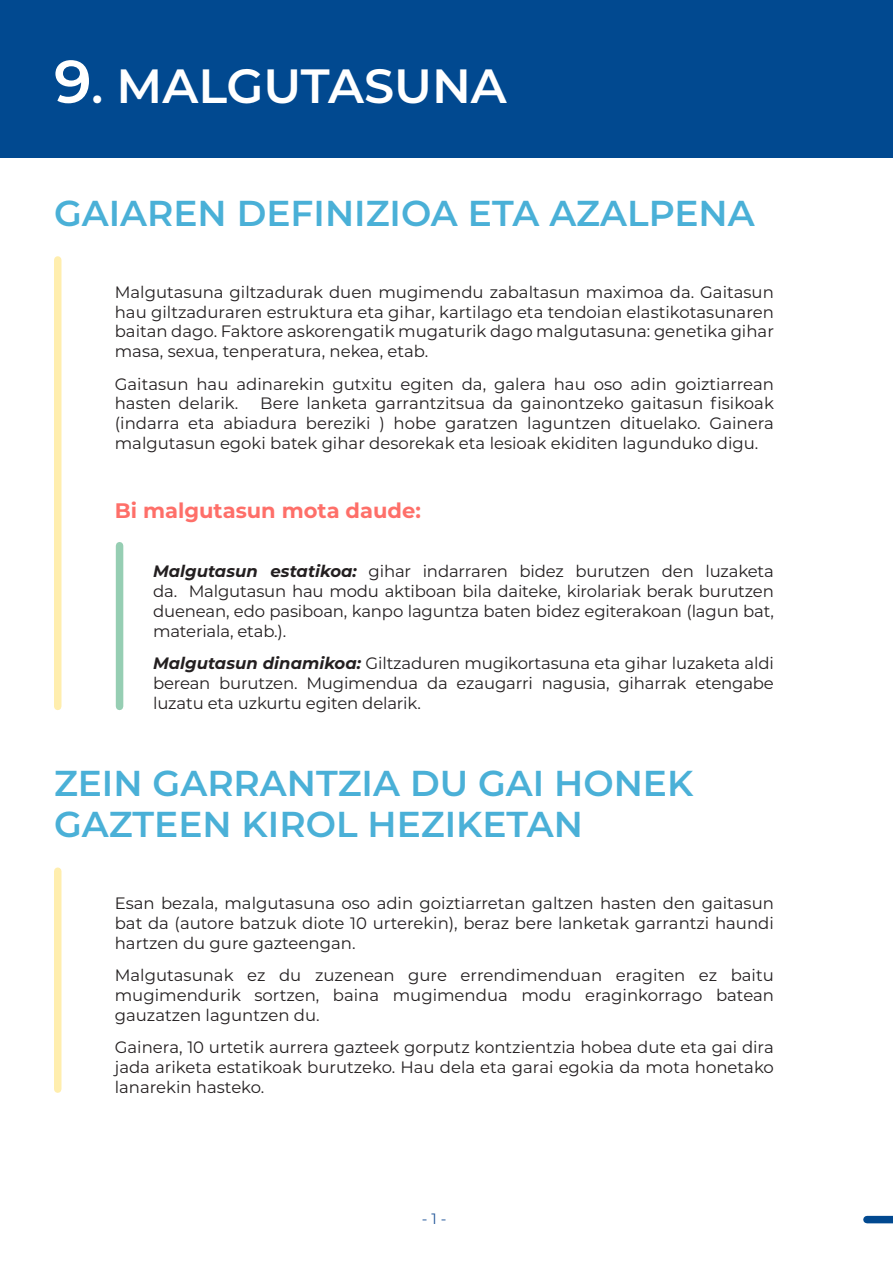
<style>
.page{position:relative;width:893px;height:1263px;background:#fff}
.page>*{position:absolute;margin:0;border:0;box-sizing:border-box;transform-origin:0 0}
.Heading_1{font:600 48px "Montserrat";color:#fff}
.t1{font:600 36px/41.4px "Montserrat";color:#4ab0d7}
.t2{font:700 21px "Montserrat";color:#fe6f69}
.t3{font:16.5px/19.8px "Montserrat";color:#231f20;text-align:justify}
.t4{font:15px "Montserrat";color:#275a9c}
.s1{font-size:60px}
.s2{font-weight:700;font-style:italic}
</style>
<div class="page">
<div style="left:0;top:0;width:893px;height:158px;background:#014990"></div>
<div style="left:867px;top:1216px;width:26px;height:7px;background:#014990"></div>
<div style="left:54px;top:260px;width:8px;height:446px;background:#ffeeae"></div>
<div style="left:54px;top:871px;width:8px;height:218px;background:#ffeeae"></div>
<div style="left:116px;top:546px;width:7px;height:160px;background:#96ceb3"></div>
<p class="Heading_1" style="left:54px;top:52px;width:454px"><span class="s1">9</span>. MALGUTASUNA</p>
<p class="t1" style="left:54px;top:191px;width:702px">GAIAREN DEFINIZIOA ETA AZALPENA</p>
<p class="t3" style="left:115px;top:281px;width:661px">Malgutasuna giltzadurak duen mugimendu zabaltasun maximoa da. Gaitasun hau giltzaduraren estruktura eta gihar, kartilago eta tendoian elastikotasunaren baitan dago. Faktore askorengatik mugaturik dago malgutasuna: genetika gihar masa, sexua, tenperatura, nekea, etab.</p>
<p class="t3" style="left:115px;top:373px;width:661px">Gaitasun hau adinarekin gutxitu egiten da, galera hau oso adin goiztiarrean hasten delarik.</p>
<p class="t3" style="left:115px;top:393px;width:661px;text-indent:145px">Bere lanketa garrantzitsua da gainontzeko gaitasun fisikoak (indarra eta abiadura bereziki ) hobe garatzen laguntzen dituelako. Gainera malgutasun egoki batek gihar desorekak eta lesioak ekiditen lagunduko digu.</p>
<p class="t2" style="left:115px;top:495px;width:308px">Bi malgutasun mota daude:</p>
<p class="t3" style="left:153px;top:561px;width:622px"><span class="s2">Malgutasun estatikoa:</span> gihar indarraren bidez burutzen den luzaketa da. Malgutasun hau modu aktiboan bila daiteke, kirolariak berak burutzen duenean, edo pasiboan, kanpo laguntza baten bidez egiterakoan (lagun bat, materiala, etab.).</p>
<p class="t3" style="left:153px;top:653px;width:622px"><span class="s2">Malgutasun dinamikoa:</span> Giltzaduren mugikortasuna eta gihar luzaketa aldi berean burutzen. Mugimendua da ezaugarri nagusia, giharrak etengabe luzatu eta uzkurtu egiten delarik.</p>
<p class="t1" style="left:54px;top:761px;width:641px">ZEIN GARRANTZIA DU GAI HONEK<br>GAZTEEN KIROL HEZIKETAN</p>
<p class="t3" style="left:115px;top:892px;width:661px">Esan bezala, malgutasuna oso adin goiztiarretan galtzen hasten den gaitasun bat da (autore batzuk diote 10 urterekin), beraz bere lanketak garrantzi haundi hartzen du gure gazteengan.</p>
<p class="t3" style="left:115px;top:965px;width:661px">Malgutasunak ez du zuzenean gure errendimenduan eragiten ez baitu mugimendurik sortzen, baina mugimendua modu eraginkorrago batean gauzatzen laguntzen du.</p>
<p class="t3" style="left:115px;top:1037px;width:661px">Gainera, 10 urtetik aurrera gazteek gorputz kontzientzia hobea dute eta gai dira jada ariketa estatikoak burutzeko. Hau dela eta garai egokia da mota honetako lanarekin hasteko.</p>
<p class="t4" style="left:422px;top:1208px;width:26px">- 1 -</p>
</div>
